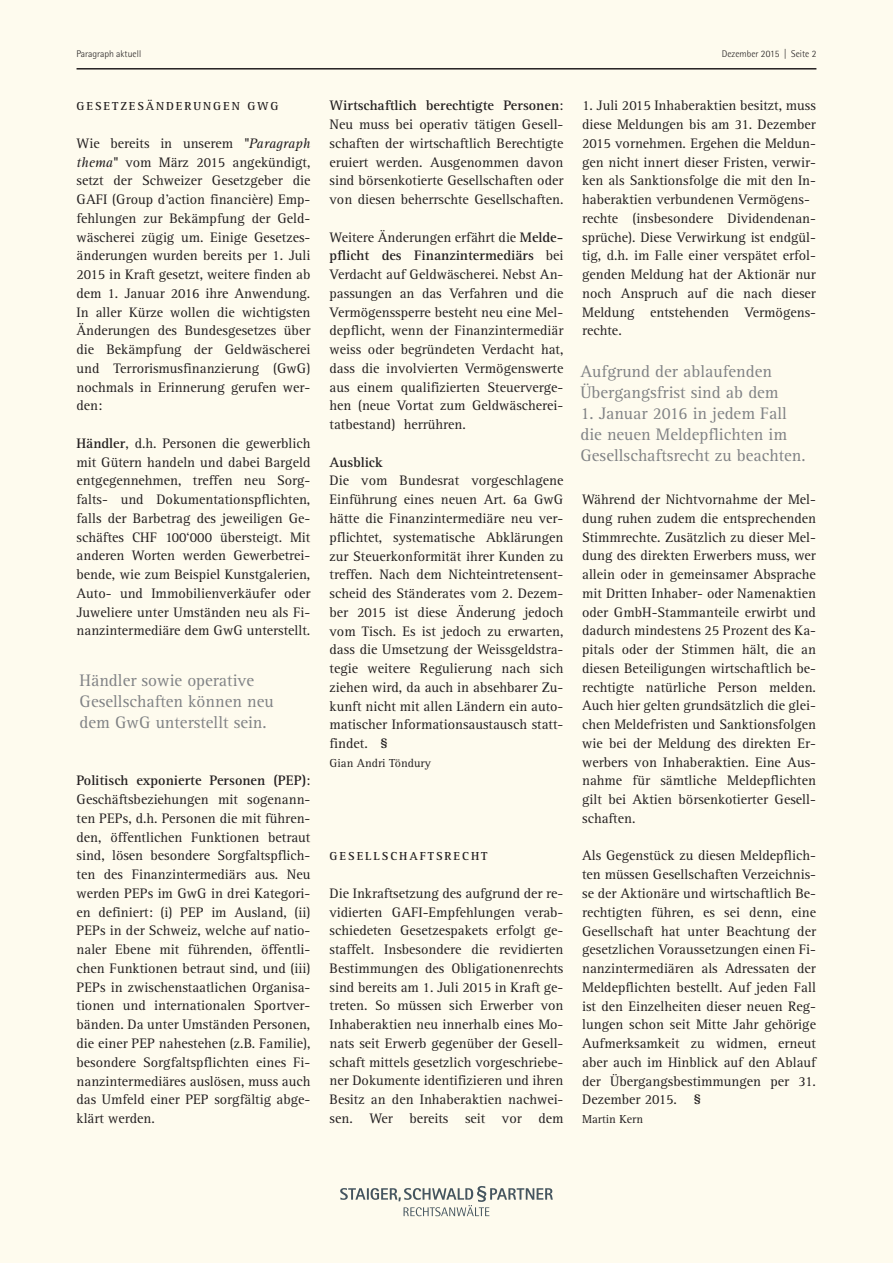
<style>
.page{position:relative;width:893px;height:1263px;background:#fefbee}
.page>*{position:absolute;margin:0;border:0;box-sizing:border-box;transform-origin:0 0}
.t1{font:17.25px/21px "Rotis Serif Pro";color:#808285}
.t2{font:14.25px/18.8px "Rotis Serif Pro";color:#231f20;text-align:justify}
.t3{font:700 14.25px "Rotis Serif Pro";color:#231f20}
.t4{font:700 12px "Rotis Serif Pro";letter-spacing:.16em;color:#231f20}
.t5{font:12px "Rotis Serif Pro";color:#231f20}
.t6{font:300 9.75px "Rotis Semi Sans Pro";color:#231f20}
.s1{font-style:italic}
.s2{font-weight:700}
</style>
<div class="page">
<svg style="left:340px;top:1186px;width:213px;height:30px"></svg>
<hr style="left:77px;top:68px;width:739px;height:2px;background:#231f20">
<p class="t6" style="left:77px;top:48px;width:66px">Paragraph aktuell</p>
<p class="t6" style="left:722px;top:48px;width:96px">Dezember 2015 | Seite 2</p>
<p class="t4" style="left:77px;top:99px;width:203px">GESETZESÄNDERUNGEN GWG</p>
<p class="t2" style="left:77px;top:134px;width:235px">Wie bereits in unserem <span class="s1">"Paragraph thema"</span> vom März 2015 angekündigt, setzt der Schweizer Gesetzgeber die GAFI (Group d’action financière) Emp&shy;fehlungen zur Bekämpfung der Geld&shy;wäscherei zügig um. Einige Gesetzes&shy;änderungen wurden bereits per 1. Juli 2015 in Kraft gesetzt, weitere finden ab dem 1. Januar 2016 ihre Anwendung.<br>In aller Kürze wollen die wichtigsten Änderungen des Bundesgesetzes über die Bekämpfung der Geldwäscherei und Terrorismusfinanzierung (GwG) nochmals in Erinnerung gerufen wer&shy;den:</p>
<p class="t2" style="left:77px;top:434px;width:235px"><span class="s2">Händler</span>, d.h. Personen die gewerblich mit Gütern handeln und dabei Bargeld entgegennehmen, treffen neu Sorg&shy;falts- und Dokumentationspflichten, falls der Barbetrag des jeweiligen Ge&shy;schäftes CHF 100‘000 übersteigt. Mit anderen Worten werden Gewerbetrei&shy;bende, wie zum Beispiel Kunstgalerien, Auto- und Immobilienverkäufer oder Juweliere unter Umständen neu als Fi&shy;nanzintermediäre dem GwG unterstellt.</p>
<p class="t1" style="left:80px;top:670px;width:196px">Händler sowie operative<br>Gesellschaften können neu dem GwG unterstellt sein.</p>
<p class="t2" style="left:77px;top:771px;width:235px"><span class="s2">Politisch exponierte Personen (PEP)</span>:<br>Geschäftsbeziehungen mit sogenann&shy;ten PEPs, d.h. Personen die mit führen&shy;den, öffentlichen Funktionen betraut sind, lösen besondere Sorgfaltspflich&shy;ten des Finanzintermediärs aus. Neu werden PEPs im GwG in drei Kategori&shy;en definiert: (i) PEP im Ausland, (ii)<br>PEPs in der Schweiz, welche auf natio&shy;naler Ebene mit führenden, öffentli&shy;chen Funktionen betraut sind, und (iii)<br>PEPs in zwischenstaatlichen Organisa&shy;tionen und internationalen Sportver&shy;bänden. Da unter Umständen Personen, die einer PEP nahestehen (z.B. Familie), besondere Sorgfaltspflichten eines Fi&shy;nanzintermediäres auslösen, muss auch das Umfeld einer PEP sorgfältig abge&shy;klärt werden.</p>
<p class="t2" style="left:330px;top:96px;width:235px"><span class="s2">Wirtschaftlich berechtigte Personen</span>:<br>Neu muss bei operativ tätigen Gesell&shy;schaften der wirtschaftlich Berechtigte eruiert werden. Ausgenommen davon sind börsenkotierte Gesellschaften oder von diesen beherrschte Gesellschaften.</p>
<p class="t2" style="left:330px;top:228px;width:235px">Weitere Änderungen erfährt die <span class="s2">Melde&shy;pflicht des Finanzintermediärs</span> bei Verdacht auf Geldwäscherei. Nebst An&shy;passungen an das Verfahren und die Vermögenssperre besteht neu eine Mel&shy;depflicht, wenn der Finanzintermediär weiss oder begründeten Verdacht hat, dass die involvierten Vermögenswerte aus einem qualifizierten Steuerverge&shy;hen (neue Vortat zum Geldwäscherei&shy;tatbestand) herrühren.</p>
<p class="t3" style="left:330px;top:453px;width:55px">Ausblick</p>
<p class="t2" style="left:330px;top:471px;width:235px">Die vom Bundesrat vorgeschlagene Einführung eines neuen Art. 6a GwG hätte die Finanzintermediäre neu ver&shy;pflichtet, systematische Abklärungen zur Steuerkonformität ihrer Kunden zu treffen. Nach dem Nichteintretensent&shy;scheid des Ständerates vom 2. Dezem&shy;ber 2015 ist diese Änderung jedoch vom Tisch. Es ist jedoch zu erwarten, dass die Umsetzung der Weissgeldstra&shy;tegie weitere Regulierung nach sich ziehen wird, da auch in absehbarer Zu&shy;kunft nicht mit allen Ländern ein auto&shy;matischer Informationsaustausch statt&shy;findet. <span class="s2">§</span></p>
<p class="t5" style="left:330px;top:755px;width:103px">Gian Andri Töndury</p>
<p class="t4" style="left:330px;top:849px;width:159px">GESELLSCHAFTSRECHT</p>
<p class="t2" style="left:330px;top:884px;width:235px">Die Inkraftsetzung des aufgrund der re&shy;vidierten GAFI-Empfehlungen verab&shy;schiedeten Gesetzespakets erfolgt ge&shy;staffelt. Insbesondere die revidierten Bestimmungen des Obligationenrechts sind bereits am 1. Juli 2015 in Kraft ge&shy;treten. So müssen sich Erwerber von Inhaberaktien neu innerhalb eines Mo&shy;nats seit Erwerb gegenüber der Gesell&shy;schaft mittels gesetzlich vorgeschriebe&shy;ner Dokumente identifizieren und ihren Besitz an den Inhaberaktien nachwei&shy;sen. Wer bereits seit vor dem</p>
<p class="t2" style="left:582px;top:96px;width:235px;text-align:left">1. Juli 2015 Inhaberaktien besitzt, muss diese Meldungen bis am 31. Dezember 2015 vornehmen. Ergehen die Meldun&shy;gen nicht innert dieser Fristen, verwir&shy;ken als Sanktionsfolge die mit den In&shy;haberaktien verbundenen Vermögens&shy;rechte (insbesondere Dividendenan&shy;sprüche). Diese Verwirkung ist endgül&shy;tig, d.h. im Falle einer verspätet erfol&shy;genden Meldung hat der Aktionär nur noch Anspruch auf die nach dieser Meldung entstehenden Vermögens&shy;rechte.</p>
<p class="t1" style="left:580px;top:361px;width:200px">Aufgrund der ablaufenden<br>Übergangsfrist sind ab dem</p>
<p class="t1" style="left:580px;top:403px;width:227px">1. Januar 2016 in jedem Fall die neuen Meldepflichten im<br>Gesellschaftsrecht zu beachten.</p>
<p class="t2" style="left:582px;top:490px;width:235px">Während der Nichtvornahme der Mel&shy;dung ruhen zudem die entsprechenden Stimmrechte. Zusätzlich zu dieser Mel&shy;dung des direkten Erwerbers muss, wer allein oder in gemeinsamer Absprache mit Dritten Inhaber- oder Namenaktien oder GmbH-Stammanteile erwirbt und dadurch mindestens 25 Prozent des Ka&shy;pitals oder der Stimmen hält, die an diesen Beteiligungen wirtschaftlich be&shy;rechtigte natürliche Person melden.<br>Auch hier gelten grundsätzlich die glei&shy;chen Meldefristen und Sanktionsfolgen wie bei der Meldung des direkten Er&shy;werbers von Inhaberaktien. Eine Aus&shy;nahme für sämtliche Meldepflichten gilt bei Aktien börsenkotierter Gesell&shy;schaften.</p>
<p class="t2" style="left:582px;top:846px;width:235px">Als Gegenstück zu diesen Meldepflich&shy;ten müssen Gesellschaften Verzeichnis&shy;se der Aktionäre und wirtschaftlich Be&shy;rechtigten führen, es sei denn, eine Gesellschaft hat unter Beachtung der gesetzlichen Voraussetzungen einen Fi&shy;nanzintermediären als Adressaten der Meldepflichten bestellt. Auf jeden Fall ist den Einzelheiten dieser neuen Reg&shy;lungen schon seit Mitte Jahr gehörige Aufmerksamkeit zu widmen, erneut aber auch im Hinblick auf den Ablauf der Übergangsbestimmungen per 31.<br>Dezember 2015. <span class="s2">§</span></p>
<p class="t5" style="left:582px;top:1112px;width:62px">Martin Kern</p>
</div>
